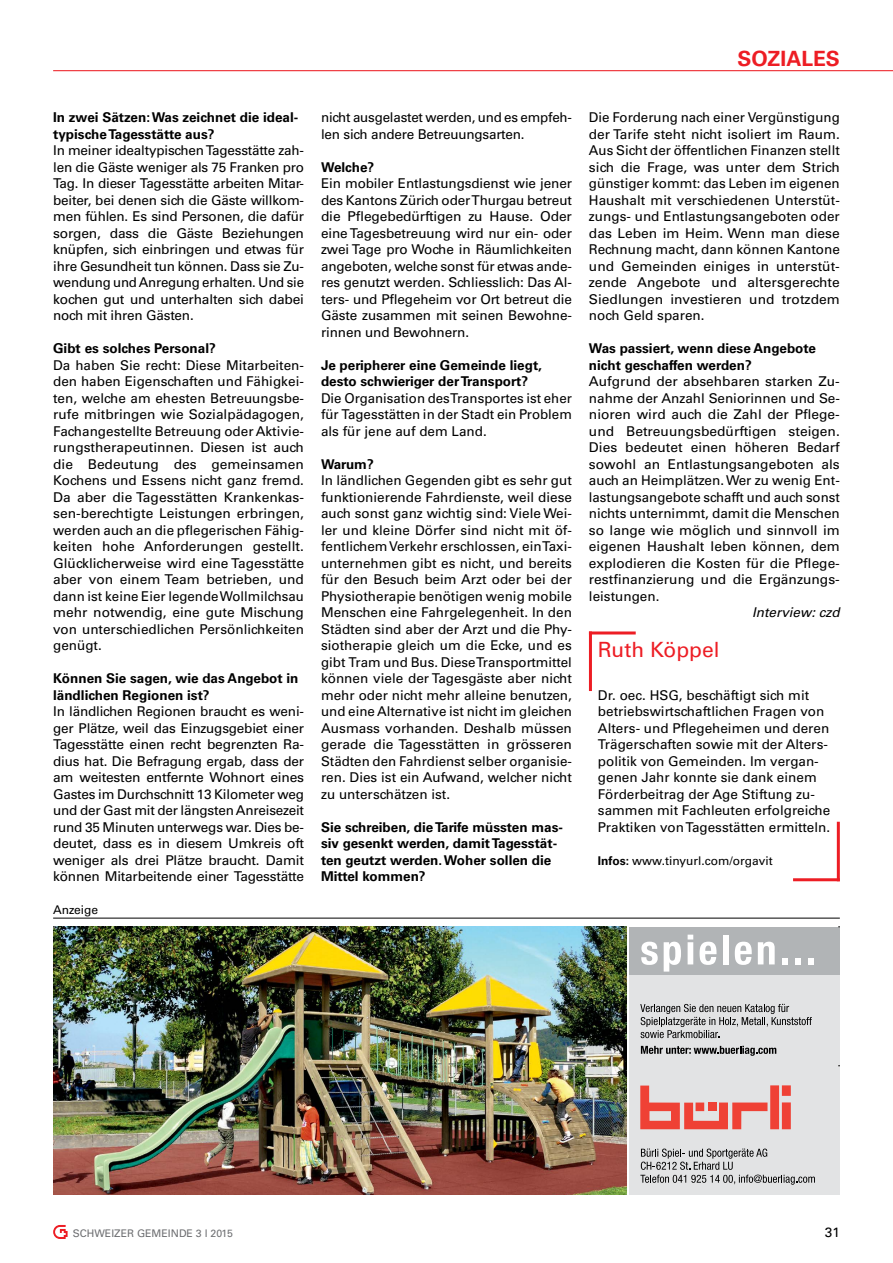
<style>
.page{position:relative;width:893px;height:1263px;background:#fff}
.page>*{position:absolute;margin:0;border:0;box-sizing:border-box;transform-origin:0 0}
.t1{font:21px "Univers LT Std";color:#ed1d24}
.t2{font:700 21px "Univers LT Std";letter-spacing:-.005em;color:#ed1d24}
.t3{font:13.5px/16.5px "Univers LT Std";color:#000;text-align:justify}
.t4{font:700 13.5px/16.5px "Univers LT Std";color:#000}
.t5{font:italic 13.5px "Univers LT Std";color:#000}
.t6{font:12px "Univers LT Std";color:#000}
.t7{font:10.5px "Univers LT Std";color:#6d6e71}
.s1{font-weight:700}
</style>
<div class="page">
<hr style="left:53px;top:70px;width:840px;height:1px;background:#ed1d24">
<svg style="left:53px;top:1225px;width:15px;height:14px"></svg>
<hr style="left:589px;top:631px;width:47px;height:3px;background:#ed1d24">
<hr style="left:589px;top:631px;width:3px;height:60px;background:#ed1d24">
<hr style="left:793px;top:878px;width:47px;height:3px;background:#ed1d24">
<hr style="left:837px;top:822px;width:3px;height:59px;background:#ed1d24">
<div style="left:630px;top:974px;width:210px;height:221px;background:#e2e3e4"></div>
<img style="left:53px;top:927px;width:573px;height:268px">
<svg style="left:640px;top:1085px;width:151px;height:44px"></svg>
<div style="left:630px;top:927px;width:210px;height:47px;background:#b1b4b6"></div>
<svg style="left:641px;top:942px;width:17px;height:23px"></svg>
<svg style="left:664px;top:942px;width:17px;height:29px"></svg>
<svg style="left:688px;top:935px;width:5px;height:29px"></svg>
<svg style="left:700px;top:942px;width:16px;height:23px"></svg>
<div style="left:723px;top:935px;width:5px;height:29px;background:#fff"></div>
<svg style="left:735px;top:942px;width:17px;height:23px"></svg>
<svg style="left:758px;top:942px;width:17px;height:22px"></svg>
<svg style="left:782px;top:958px;width:5px;height:6px"></svg>
<svg style="left:795px;top:958px;width:5px;height:6px"></svg>
<svg style="left:808px;top:958px;width:5px;height:6px"></svg>
<svg style="left:640px;top:1004px;width:172px;height:34px"></svg>
<svg style="left:641px;top:1046px;width:135px;height:10px"></svg>
<svg style="left:640px;top:1148px;width:175px;height:37px"></svg>
<hr style="left:53px;top:1048px;width:1px;height:36px;background:#000">
<hr style="left:847px;top:1048px;width:1px;height:36px;background:#000">
<hr style="left:53px;top:918px;width:787px;height:1px;background:#000">
<h1 class="t2" style="left:738px;top:46px;width:100px">Soziales</h1>
<p class="t4" style="left:53px;top:109px;width:247px">In zwei Sätzen: Was zeichnet die ideal&shy;typische Tagesstätte aus?</p>
<p class="t3" style="left:53px;top:142px;width:252px">In meiner idealtypischen Tagesstätte zah&shy;len die Gäste weniger als 75 Franken pro Tag. In dieser Tagesstätte arbeiten Mitar&shy;beiter, bei denen sich die Gäste willkom&shy;men fühlen. Es sind Personen, die dafür sorgen, dass die Gäste Beziehungen knüpfen, sich einbringen und etwas für ihre Gesundheit tun können. Dass sie Zu&shy;wendung und Anregung erhalten. Und sie kochen gut und unterhalten sich dabei noch mit ihren Gästen.</p>
<p class="t4" style="left:53px;top:340px;width:164px">Gibt es solches Personal?</p>
<p class="t3" style="left:53px;top:357px;width:252px">Da haben Sie recht: Diese Mitarbeiten&shy;den haben Eigenschaften und Fähigkei&shy;ten, welche am ehesten Betreuungsbe&shy;rufe mitbringen wie Sozialpädagogen, Fachangestellte Betreuung oder Aktivie&shy;rungstherapeutinnen. Diesen ist auch die Bedeutung des gemeinsamen Kochens und Essens nicht ganz fremd.<br>Da aber die Tagesstätten Krankenkas&shy;sen-berechtigte Leistungen erbringen, werden auch an die pflegerischen Fähig&shy;keiten hohe Anforderungen gestellt.<br>Glücklicherweise wird eine Tagesstätte aber von einem Team betrieben, und dann ist keine Eier legende Wollmilchsau mehr notwendig, eine gute Mischung von unterschiedlichen Persönlichkeiten genügt.</p>
<p class="t4" style="left:53px;top:670px;width:247px">Können Sie sagen, wie das Angebot in ländlichen Regionen ist?</p>
<p class="t3" style="left:53px;top:703px;width:252px">In ländlichen Regionen braucht es weni&shy;ger Plätze, weil das Einzugsgebiet einer Tagesstätte einen recht begrenzten Ra&shy;dius hat. Die Befragung ergab, dass der am weitesten entfernte Wohnort eines Gastes im Durchschnitt 13 Kilometer weg und der Gast mit der längsten Anreisezeit rund 35 Minuten unterwegs war. Dies be&shy;deutet, dass es in diesem Umkreis oft weniger als drei Plätze braucht. Damit können Mitarbeitende einer Tagesstätte</p>
<p class="t6" style="left:53px;top:903px;width:47px">Anzeige</p>
<p class="t3" style="left:321px;top:109px;width:252px">nicht ausgelastet werden, und es empfeh&shy;len sich andere Betreuungsarten.</p>
<p class="t4" style="left:321px;top:159px;width:55px">Welche?</p>
<p class="t3" style="left:321px;top:175px;width:252px">Ein mobiler Entlastungsdienst wie jener des Kantons Zürich oder Thurgau betreut die Pflegebedürftigen zu Hause. Oder eine Tagesbetreuung wird nur ein- oder zwei Tage pro Woche in Räumlichkeiten angeboten, welche sonst für etwas ande&shy;res genutzt werden. Schliesslich: Das Al&shy;ters- und Pflegeheim vor Ort betreut die Gäste zusammen mit seinen Bewohne&shy;rinnen und Bewohnern.</p>
<p class="t4" style="left:321px;top:357px;width:222px">Je peripherer eine Gemeinde liegt, desto schwieriger der Transport?</p>
<p class="t3" style="left:321px;top:390px;width:252px">Die Organisation des Transportes ist eher für Tagesstätten in der Stadt ein Problem als für jene auf dem Land.</p>
<p class="t4" style="left:321px;top:456px;width:54px">Warum?</p>
<p class="t3" style="left:321px;top:472px;width:252px">In ländlichen Gegenden gibt es sehr gut funktionierende Fahrdienste, weil diese auch sonst ganz wichtig sind: Viele Wei&shy;ler und kleine Dörfer sind nicht mit öf&shy;fentlichem Verkehr erschlossen, ein Taxi&shy;unternehmen gibt es nicht, und bereits für den Besuch beim Arzt oder bei der Physiotherapie benötigen wenig mobile Menschen eine Fahrgelegenheit. In den Städten sind aber der Arzt und die Phy&shy;siotherapie gleich um die Ecke, und es gibt Tram und Bus. Diese Transportmittel können viele der Tagesgäste aber nicht mehr oder nicht mehr alleine benutzen, und eine Alternative ist nicht im gleichen Ausmass vorhanden. Deshalb müssen gerade die Tagesstätten in grösseren Städten den Fahrdienst selber organisie&shy;ren. Dies ist ein Aufwand, welcher nicht zu unterschätzen ist.</p>
<p class="t4" style="left:321px;top:819px;width:243px">Sie schreiben, die Tarife müssten mas&shy;siv gesenkt werden, damit Tagesstät&shy;ten geutzt werden. Woher sollen die<br>Mittel kommen?</p>
<p class="t3" style="left:589px;top:109px;width:252px">Die Forderung nach einer Vergünstigung der Tarife steht nicht isoliert im Raum.<br>Aus Sicht der öffentlichen Finanzen stellt sich die Frage, was unter dem Strich günstiger kommt: das Leben im eigenen Haushalt mit verschiedenen Unterstüt&shy;zungs- und Entlastungsangeboten oder das Leben im Heim. Wenn man diese Rechnung macht, dann können Kantone und Gemeinden einiges in unterstüt&shy;zende Angebote und altersgerechte Siedlungen investieren und trotzdem noch Geld sparen.</p>
<p class="t4" style="left:589px;top:340px;width:229px">Was passiert, wenn diese Angebote nicht geschaffen werden?</p>
<p class="t3" style="left:589px;top:373px;width:252px">Aufgrund der absehbaren starken Zu&shy;nahme der Anzahl Seniorinnen und Se&shy;nioren wird auch die Zahl der Pflege&shy;und Betreuungsbedürftigen steigen.<br>Dies bedeutet einen höheren Bedarf sowohl an Entlastungsangeboten als auch an Heimplätzen. Wer zu wenig Ent&shy;lastungsangebote schafft und auch sonst nichts unternimmt, damit die Menschen so lange wie möglich und sinnvoll im eigenen Haushalt leben können, dem explodieren die Kosten für die Pflege&shy;restfinanzierung und die Ergänzungs&shy;leistungen.</p>
<p class="t5" style="left:752px;top:604px;width:89px">Interview: czd</p>
<h1 class="t1" style="left:598px;top:637px;width:123px">Ruth Köppel</h1>
<p class="t3" style="left:598px;top:687px;width:234px;text-align:left">Dr. oec. HSG, beschäftigt sich mit betriebswirtschaftlichen Fragen von Alters- und Pflegeheimen und deren Trägerschaften sowie mit der Alters&shy;politik von Gemeinden. Im vergan&shy;genen Jahr konnte sie dank einem Förderbeitrag der Age Stiftung zu&shy;sammen mit Fachleuten erfolgreiche Praktiken von Tagesstätten ermitteln.</p>
<p class="t6" style="left:598px;top:853px;width:176px"><span class="s1">Infos:</span> www.tinyurl.com/orgavit</p>
<p class="t7" style="left:73px;top:1227px;width:162px">SCHWEIZER GEMEINDE 3 l 2015</p>
<p class="t3" style="left:825px;top:1224px;width:17px">31</p>
</div>
